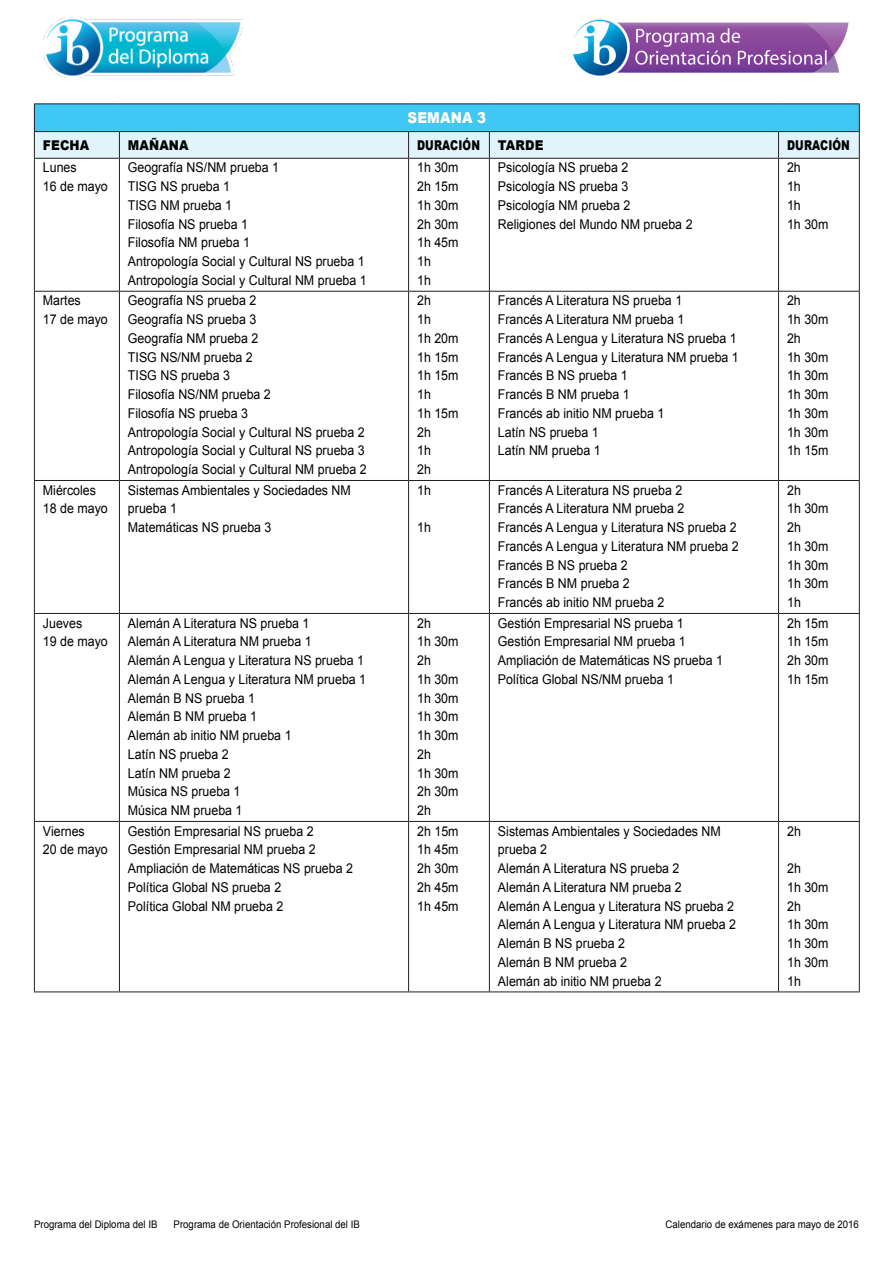
<style>
.page{position:relative;width:893px;height:1263px;background:#fff}
.page>*{position:absolute;margin:0;border:0;box-sizing:border-box;transform-origin:0 0}
.t1{font:900 15px "Arial";letter-spacing:.01em;color:#fff;scale:.9 1}
.t2{font:13.5px/18.8px "Arial";color:#000;scale:.92 1}
.t3{font:900 13.5px "Arial";letter-spacing:.01em;color:#000;scale:.9 1}
.t4{font:900 13.5px "Arial";letter-spacing:.01em;color:#000;scale:.77 1}
.t5{font:10.5px "Arial";color:#000;scale:.92 1}
</style>
<div class="page">
<img style="left:44px;top:18px;width:199px;height:59px">
<img style="left:573px;top:19px;width:276px;height:57px">
<hr style="left:34px;top:991px;width:85px;height:1px;background:#231f20">
<hr style="left:119px;top:991px;width:290px;height:1px;background:#231f20">
<hr style="left:409px;top:991px;width:80px;height:1px;background:#231f20">
<hr style="left:489px;top:991px;width:289px;height:1px;background:#231f20">
<hr style="left:34px;top:103px;width:85px;height:1px;background:#231f20">
<hr style="left:119px;top:103px;width:290px;height:1px;background:#231f20">
<hr style="left:409px;top:103px;width:80px;height:1px;background:#231f20">
<hr style="left:489px;top:103px;width:289px;height:1px;background:#231f20">
<hr style="left:778px;top:103px;width:82px;height:1px;background:#231f20">
<hr style="left:34px;top:159px;width:1px;height:132px;background:#231f20">
<hr style="left:34px;top:291px;width:85px;height:1px;background:#231f20">
<hr style="left:34px;top:292px;width:1px;height:188px;background:#231f20">
<hr style="left:34px;top:480px;width:85px;height:1px;background:#231f20">
<hr style="left:34px;top:481px;width:1px;height:132px;background:#231f20">
<hr style="left:34px;top:613px;width:85px;height:1px;background:#231f20">
<hr style="left:34px;top:614px;width:1px;height:207px;background:#231f20">
<hr style="left:34px;top:821px;width:85px;height:1px;background:#231f20">
<hr style="left:34px;top:822px;width:1px;height:169px;background:#231f20">
<hr style="left:119px;top:159px;width:1px;height:132px;background:#231f20">
<hr style="left:408px;top:159px;width:1px;height:132px;background:#231f20">
<hr style="left:489px;top:159px;width:1px;height:132px;background:#231f20">
<hr style="left:778px;top:159px;width:1px;height:132px;background:#231f20">
<hr style="left:859px;top:159px;width:1px;height:132px;background:#231f20">
<hr style="left:119px;top:291px;width:290px;height:1px;background:#231f20">
<hr style="left:119px;top:292px;width:1px;height:188px;background:#231f20">
<hr style="left:409px;top:291px;width:80px;height:1px;background:#231f20">
<hr style="left:408px;top:292px;width:1px;height:188px;background:#231f20">
<hr style="left:489px;top:291px;width:289px;height:1px;background:#231f20">
<hr style="left:489px;top:292px;width:1px;height:188px;background:#231f20">
<hr style="left:778px;top:291px;width:82px;height:1px;background:#231f20">
<hr style="left:778px;top:292px;width:1px;height:188px;background:#231f20">
<hr style="left:859px;top:292px;width:1px;height:188px;background:#231f20">
<hr style="left:119px;top:480px;width:290px;height:1px;background:#231f20">
<hr style="left:119px;top:481px;width:1px;height:132px;background:#231f20">
<hr style="left:409px;top:480px;width:80px;height:1px;background:#231f20">
<hr style="left:408px;top:481px;width:1px;height:132px;background:#231f20">
<hr style="left:489px;top:480px;width:289px;height:1px;background:#231f20">
<hr style="left:489px;top:481px;width:1px;height:132px;background:#231f20">
<hr style="left:778px;top:480px;width:82px;height:1px;background:#231f20">
<hr style="left:778px;top:481px;width:1px;height:132px;background:#231f20">
<hr style="left:859px;top:481px;width:1px;height:132px;background:#231f20">
<hr style="left:119px;top:613px;width:290px;height:1px;background:#231f20">
<hr style="left:119px;top:614px;width:1px;height:207px;background:#231f20">
<hr style="left:409px;top:613px;width:80px;height:1px;background:#231f20">
<hr style="left:408px;top:614px;width:1px;height:207px;background:#231f20">
<hr style="left:489px;top:613px;width:289px;height:1px;background:#231f20">
<hr style="left:489px;top:614px;width:1px;height:207px;background:#231f20">
<hr style="left:778px;top:613px;width:82px;height:1px;background:#231f20">
<hr style="left:778px;top:614px;width:1px;height:207px;background:#231f20">
<hr style="left:859px;top:614px;width:1px;height:207px;background:#231f20">
<hr style="left:119px;top:821px;width:290px;height:1px;background:#231f20">
<hr style="left:119px;top:822px;width:1px;height:169px;background:#231f20">
<hr style="left:409px;top:821px;width:80px;height:1px;background:#231f20">
<hr style="left:408px;top:822px;width:1px;height:169px;background:#231f20">
<hr style="left:489px;top:821px;width:289px;height:1px;background:#231f20">
<hr style="left:489px;top:822px;width:1px;height:169px;background:#231f20">
<hr style="left:778px;top:821px;width:82px;height:1px;background:#231f20">
<hr style="left:778px;top:822px;width:1px;height:169px;background:#231f20">
<hr style="left:859px;top:822px;width:1px;height:169px;background:#231f20">
<hr style="left:778px;top:991px;width:82px;height:1px;background:#231f20">
<svg style="left:34px;top:104px;width:826px;height:54px;background:#8bd6f0"></svg>
<hr style="left:778px;top:158px;width:82px;height:1px;background:#231f20">
<hr style="left:34px;top:158px;width:85px;height:1px;background:#231f20">
<hr style="left:119px;top:158px;width:290px;height:1px;background:#231f20">
<hr style="left:409px;top:158px;width:80px;height:1px;background:#231f20">
<hr style="left:489px;top:158px;width:289px;height:1px;background:#231f20">
<p class="t1" style="left:407px;top:107px;width:89px">SEMANA 3</p>
<p class="t3" style="left:43px;top:135px;width:53px">FECHA</p>
<p class="t3" style="left:128px;top:135px;width:69px">MAÑANA</p>
<p class="t4" style="left:417px;top:135px;width:83px">DURACIÓN</p>
<p class="t3" style="left:498px;top:135px;width:52px">TARDE</p>
<p class="t4" style="left:787px;top:135px;width:83px">DURACIÓN</p>
<p class="t2" style="left:43px;top:158px;width:72px">Lunes<br>16 de mayo</p>
<p class="t2" style="left:128px;top:158px;width:261px">Geografía NS/NM prueba 1<br>TISG NS prueba 1<br>TISG NM prueba 1<br>Filosofía NS prueba 1<br>Filosofía NM prueba 1<br>Antropología Social y Cultural NS prueba 1<br>Antropología Social y Cultural NM prueba 1</p>
<p class="t2" style="left:417px;top:158px;width:47px">1h 30m<br>2h 15m<br>1h 30m<br>2h 30m<br>1h 45m<br>1h<br>1h</p>
<p class="t2" style="left:498px;top:158px;width:213px">Psicología NS prueba 2<br>Psicología NS prueba 3<br>Psicología NM prueba 2<br>Religiones del Mundo NM prueba 2</p>
<p class="t2" style="left:787px;top:158px;width:47px">2h<br>1h<br>1h<br>1h 30m</p>
<p class="t2" style="left:43px;top:291px;width:72px">Martes<br>17 de mayo</p>
<p class="t2" style="left:128px;top:291px;width:261px">Geografía NS prueba 2<br>Geografía NS prueba 3<br>Geografía NM prueba 2<br>TISG NS/NM prueba 2<br>TISG NS prueba 3<br>Filosofía NS/NM prueba 2<br>Filosofía NS prueba 3<br>Antropología Social y Cultural NS prueba 2<br>Antropología Social y Cultural NS prueba 3<br>Antropología Social y Cultural NM prueba 2</p>
<p class="t2" style="left:417px;top:291px;width:47px">2h<br>1h<br>1h 20m<br>1h 15m<br>1h 15m<br>1h<br>1h 15m<br>2h<br>1h<br>2h</p>
<p class="t2" style="left:498px;top:291px;width:263px">Francés A Literatura NS prueba 1<br>Francés A Literatura NM prueba 1<br>Francés A Lengua y Literatura NS prueba 1<br>Francés A Lengua y Literatura NM prueba 1<br>Francés B NS prueba 1<br>Francés B NM prueba 1<br>Francés ab initio NM prueba 1<br>Latín NS prueba 1<br>Latín NM prueba 1</p>
<p class="t2" style="left:787px;top:291px;width:47px">2h<br>1h 30m<br>2h<br>1h 30m<br>1h 30m<br>1h 30m<br>1h 30m<br>1h 30m<br>1h 15m</p>
<p class="t2" style="left:43px;top:481px;width:72px">Miércoles<br>18 de mayo</p>
<p class="t2" style="left:128px;top:481px;width:244px">Sistemas Ambientales y Sociedades NM prueba 1<br>Matemáticas NS prueba 3</p>
<p class="t2" style="left:417px;top:481px;width:17px">1h</p>
<p class="t2" style="left:498px;top:481px;width:263px">Francés A Literatura NS prueba 2<br>Francés A Literatura NM prueba 2<br>Francés A Lengua y Literatura NS prueba 2<br>Francés A Lengua y Literatura NM prueba 2<br>Francés B NS prueba 2<br>Francés B NM prueba 2<br>Francés ab initio NM prueba 2</p>
<p class="t2" style="left:787px;top:481px;width:47px">2h<br>1h 30m<br>2h<br>1h 30m<br>1h 30m<br>1h 30m<br>1h</p>
<p class="t2" style="left:417px;top:518px;width:17px">1h</p>
<p class="t2" style="left:43px;top:614px;width:72px">Jueves<br>19 de mayo</p>
<p class="t2" style="left:128px;top:614px;width:260px">Alemán A Literatura NS prueba 1<br>Alemán A Literatura NM prueba 1<br>Alemán A Lengua y Literatura NS prueba 1<br>Alemán A Lengua y Literatura NM prueba 1<br>Alemán B NS prueba 1<br>Alemán B NM prueba 1<br>Alemán ab initio NM prueba 1<br>Latín NS prueba 2<br>Latín NM prueba 2<br>Música NS prueba 1<br>Música NM prueba 1</p>
<p class="t2" style="left:417px;top:614px;width:47px">2h<br>1h 30m<br>2h<br>1h 30m<br>1h 30m<br>1h 30m<br>1h 30m<br>2h<br>1h 30m<br>2h 30m<br>2h</p>
<p class="t2" style="left:498px;top:614px;width:246px">Gestión Empresarial NS prueba 1<br>Gestión Empresarial NM prueba 1<br>Ampliación de Matemáticas NS prueba 1<br>Política Global NS/NM prueba 1</p>
<p class="t2" style="left:787px;top:614px;width:47px;text-align:justify">2h 15m 1h 15m 2h 30m 1h 15m</p>
<p class="t2" style="left:43px;top:822px;width:72px">Viernes<br>20 de mayo</p>
<p class="t2" style="left:128px;top:822px;width:246px">Gestión Empresarial NS prueba 2<br>Gestión Empresarial NM prueba 2<br>Ampliación de Matemáticas NS prueba 2<br>Política Global NS prueba 2<br>Política Global NM prueba 2</p>
<p class="t2" style="left:417px;top:822px;width:47px;text-align:justify">2h 15m 1h 45m 2h 30m 2h 45m 1h 45m</p>
<p class="t2" style="left:498px;top:822px;width:260px">Sistemas Ambientales y Sociedades NM prueba 2<br>Alemán A Literatura NS prueba 2<br>Alemán A Literatura NM prueba 2<br>Alemán A Lengua y Literatura NS prueba 2<br>Alemán A Lengua y Literatura NM prueba 2<br>Alemán B NS prueba 2<br>Alemán B NM prueba 2<br>Alemán ab initio NM prueba 2</p>
<p class="t2" style="left:787px;top:822px;width:17px">2h</p>
<p class="t2" style="left:787px;top:859px;width:47px">2h<br>1h 30m<br>2h<br>1h 30m<br>1h 30m<br>1h 30m<br>1h</p>
<p class="t5" style="left:34px;top:1217px;width:136px">Programa del Diploma del IB</p>
<p class="t5" style="left:174px;top:1217px;width:204px">Programa de Orientación Profesional del IB</p>
<p class="t5" style="left:666px;top:1217px;width:212px">Calendario de exámenes para mayo de 2016</p>
</div>
